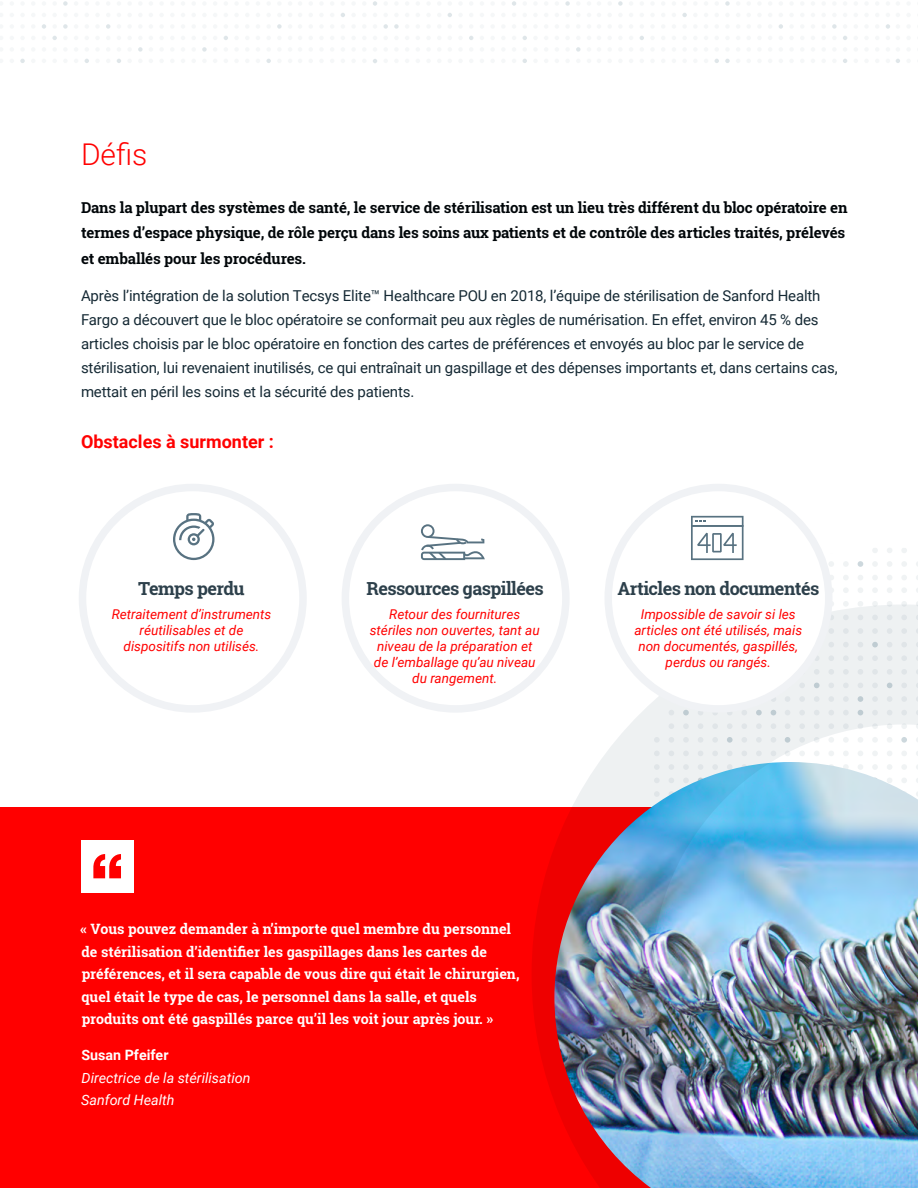
<style>
.page{position:relative;width:918px;height:1188px;background:#fff}
.page>*{position:absolute;margin:0;border:0;box-sizing:border-box;transform-origin:0 0}
.t1{font:300 30px "Roboto";color:#f00}
.t2{font:700 18px "Roboto Slab";letter-spacing:-.03em;color:#2d404b}
.t3{font:700 18px "Roboto";color:#f00}
.t4{font:15px/24px "Roboto";letter-spacing:-.01em;color:#152934}
.t5{font:700 15px/25.5px "Roboto Slab";letter-spacing:-.01em;color:#000609}
.t6{font:700 14.25px/22.5px "Roboto Slab";color:#fff}
.t7{font:italic 14.25px/22.5px "Roboto";color:#fff}
.t8{font:700 14.25px "Roboto";color:#fff}
.t9{font:italic 13.5px/16.2px "Roboto";color:#f00;text-align:center}
</style>
<div class="page">
<svg style="left:138px;top:47px;width:5px;height:5px"></svg>
<svg style="left:106px;top:24px;width:4px;height:5px"></svg>
<svg style="left:63px;top:24px;width:5px;height:5px"></svg>
<svg style="left:63px;top:1px;width:5px;height:5px"></svg>
<svg style="left:117px;top:59px;width:4px;height:4px"></svg>
<svg style="left:85px;top:59px;width:4px;height:4px"></svg>
<svg style="left:52px;top:36px;width:5px;height:4px"></svg>
<svg style="left:42px;top:24px;width:4px;height:5px"></svg>
<svg style="left:20px;top:59px;width:5px;height:4px"></svg>
<svg style="left:277px;top:24px;width:5px;height:5px"></svg>
<svg style="left:266px;top:59px;width:5px;height:4px"></svg>
<svg style="left:224px;top:36px;width:4px;height:4px"></svg>
<svg style="left:202px;top:47px;width:5px;height:5px"></svg>
<svg style="left:394px;top:24px;width:5px;height:5px"></svg>
<svg style="left:373px;top:59px;width:4px;height:4px"></svg>
<svg style="left:373px;top:1px;width:4px;height:5px"></svg>
<svg style="left:383px;top:24px;width:5px;height:5px"></svg>
<svg style="left:341px;top:13px;width:4px;height:4px"></svg>
<svg style="left:576px;top:47px;width:5px;height:5px"></svg>
<svg style="left:565px;top:1px;width:5px;height:5px"></svg>
<svg style="left:512px;top:1px;width:4px;height:5px"></svg>
<svg style="left:469px;top:36px;width:4px;height:4px"></svg>
<svg style="left:448px;top:13px;width:4px;height:4px"></svg>
<svg style="left:523px;top:59px;width:4px;height:4px"></svg>
<svg style="left:523px;top:36px;width:4px;height:4px"></svg>
<svg style="left:725px;top:1px;width:5px;height:5px"></svg>
<svg style="left:640px;top:36px;width:4px;height:4px"></svg>
<svg style="left:725px;top:59px;width:5px;height:4px"></svg>
<svg style="left:715px;top:59px;width:4px;height:4px"></svg>
<svg style="left:682px;top:13px;width:5px;height:4px"></svg>
<svg style="left:618px;top:1px;width:5px;height:5px"></svg>
<svg style="left:886px;top:24px;width:4px;height:5px"></svg>
<svg style="left:843px;top:59px;width:4px;height:4px"></svg>
<svg style="left:843px;top:36px;width:4px;height:4px"></svg>
<svg style="left:832px;top:24px;width:5px;height:5px"></svg>
<svg style="left:779px;top:24px;width:4px;height:5px"></svg>
<svg style="left:896px;top:59px;width:4px;height:4px"></svg>
<svg style="left:830px;top:575px;width:4px;height:5px"></svg>
<svg style="left:843px;top:575px;width:6px;height:5px"></svg>
<svg style="left:858px;top:575px;width:5px;height:5px"></svg>
<svg style="left:872px;top:575px;width:6px;height:5px"></svg>
<svg style="left:887px;top:575px;width:5px;height:5px"></svg>
<svg style="left:902px;top:575px;width:5px;height:5px"></svg>
<svg style="left:829px;top:561px;width:5px;height:6px"></svg>
<svg style="left:843px;top:561px;width:5px;height:6px"></svg>
<svg style="left:887px;top:561px;width:5px;height:6px"></svg>
<svg style="left:902px;top:561px;width:5px;height:6px"></svg>
<svg style="left:872px;top:548px;width:6px;height:5px"></svg>
<svg style="left:887px;top:548px;width:5px;height:5px"></svg>
<svg style="left:902px;top:548px;width:5px;height:5px"></svg>
<svg style="left:858px;top:561px;width:5px;height:6px"></svg>
<svg style="left:872px;top:561px;width:6px;height:6px"></svg>
<svg style="left:843px;top:601px;width:6px;height:4px"></svg>
<svg style="left:858px;top:601px;width:5px;height:4px"></svg>
<svg style="left:872px;top:601px;width:6px;height:4px"></svg>
<svg style="left:843px;top:588px;width:6px;height:5px"></svg>
<svg style="left:858px;top:588px;width:5px;height:5px"></svg>
<svg style="left:872px;top:588px;width:6px;height:5px"></svg>
<svg style="left:887px;top:588px;width:5px;height:5px"></svg>
<svg style="left:902px;top:588px;width:5px;height:5px"></svg>
<svg style="left:887px;top:601px;width:5px;height:4px"></svg>
<svg style="left:901px;top:601px;width:6px;height:4px"></svg>
<div style="left:0;top:807px;width:918px;height:381px;background:#f00"></div>
<img style="left:532px;top:605px;width:386px;height:583px">
<div style="left:81px;top:840px;width:52px;height:52px;background:#fff"></div>
<svg style="left:93px;top:854px;width:28px;height:24px"></svg>
<div style="left:79px;top:484px;width:228px;height:229px;border:8px solid #f0f2f5;border-radius:50%"></div>
<div style="left:345px;top:487px;width:221px;height:222px;background:#fff;border-radius:50%"></div>
<div style="left:342px;top:484px;width:228px;height:229px;border:8px solid #f0f2f5;border-radius:50%"></div>
<div style="left:608px;top:487px;width:221px;height:222px;background:#fff;border-radius:50%"></div>
<div style="left:604px;top:484px;width:228px;height:229px;border:8px solid #f0f2f5;border-radius:50%"></div>
<svg style="left:421px;top:524px;width:64px;height:36px"></svg>
<svg style="left:173px;top:513px;width:41px;height:47px"></svg>
<svg style="left:691px;top:516px;width:53px;height:45px"></svg>
<h1 class="t1" style="left:81px;top:134px;width:68px">Défis</h1>
<p class="t5" style="left:81px;top:194px;width:768px">Dans la plupart des systèmes de santé, le service de stérilisation est un lieu très différent du bloc opératoire en termes d’espace physique, de rôle perçu dans les soins aux patients et de contrôle des articles traités, prélevés et emballés pour les procédures.</p>
<p class="t4" style="left:81px;top:283px;width:758px">Après l’intégration de la solution Tecsys Elite™ Healthcare POU en 2018, l’équipe de stérilisation de Sanford Health Fargo a découvert que le bloc opératoire se conformait peu aux règles de numérisation. En effet, environ 45 % des articles choisis par le bloc opératoire en fonction des cartes de préférences et envoyés au bloc par le service de stérilisation, lui revenaient inutilisés, ce qui entraînait un gaspillage et des dépenses importants et, dans certains cas, mettait en péril les soins et la sécurité des patients.</p>
<p class="t3" style="left:81px;top:429px;width:194px">Obstacles à surmonter :</p>
<p class="t2" style="left:138px;top:576px;width:108px">Temps perdu</p>
<p class="t2" style="left:367px;top:576px;width:179px">Ressources gaspillées</p>
<p class="t2" style="left:618px;top:576px;width:203px">Articles non documentés</p>
<p class="t9" style="left:112px;top:605px;width:161px">Retraitement d’instruments réutilisables et de dispositifs non utilisés.</p>
<p class="t9" style="left:370px;top:605px;width:171px">Retour des fournitures stériles non ouvertes, tant au niveau de la préparation et de l’emballage qu’au niveau du rangement.</p>
<p class="t9" style="left:634px;top:605px;width:169px">Impossible de savoir si les articles ont été utilisés, mais non documentés, gaspillés, perdus ou rangés.</p>
<p class="t6" style="left:80px;top:918px;width:441px">« Vous pouvez demander à n’importe quel membre du personnel de stérilisation d’identifier les gaspillages dans les cartes de préférences, et il sera capable de vous dire qui était le chirurgien, quel était le type de cas, le personnel dans la salle, et quels produits ont été gaspillés parce qu’il les voit jour après jour. »</p>
<p class="t8" style="left:82px;top:1045px;width:89px">Susan Pfeifer</p>
<p class="t7" style="left:81px;top:1066px;width:171px">Directrice de la stérilisation<br>Sanford Health</p>
</div>
